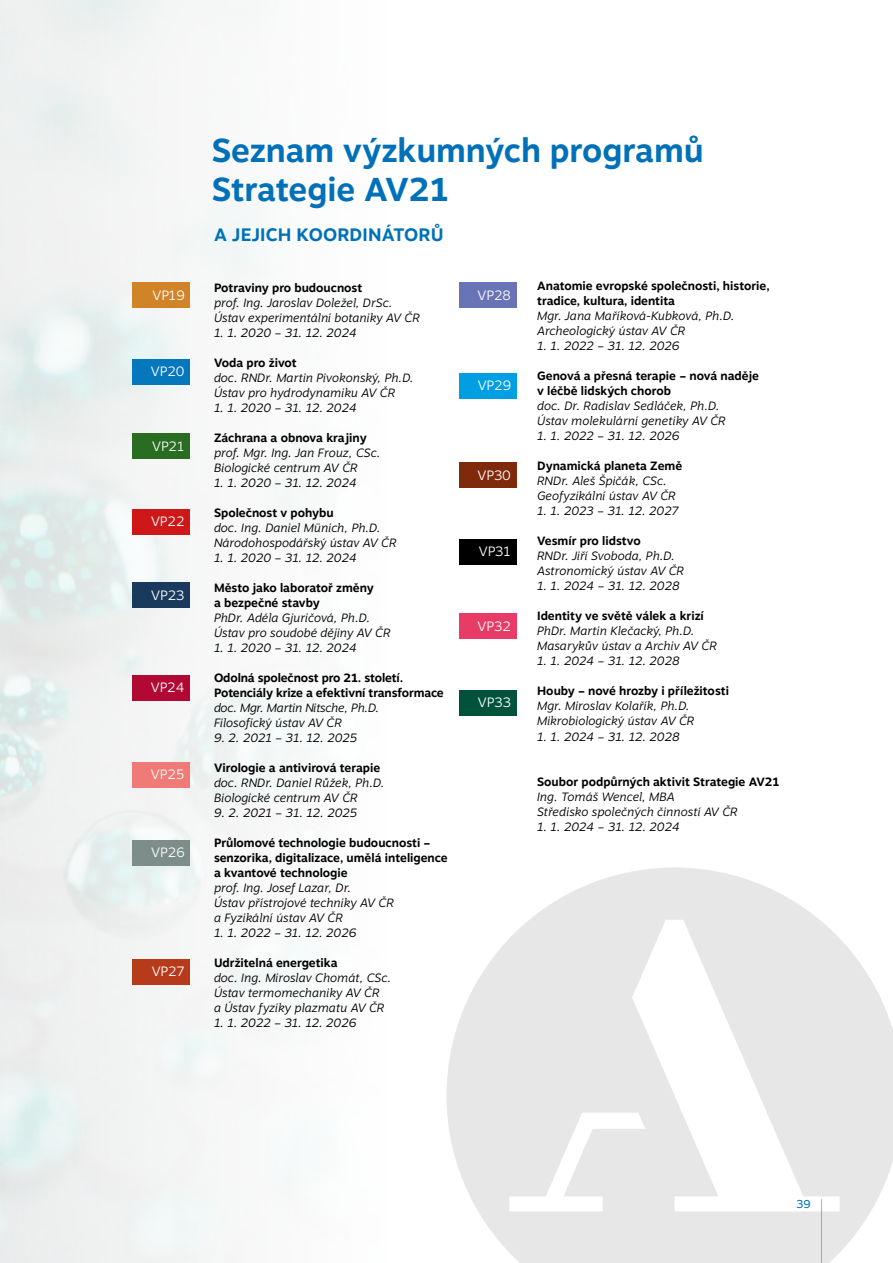
<style>
.page{position:relative;width:893px;height:1263px;background:#fff}
.page>*{position:absolute;margin:0;border:0;box-sizing:border-box;transform-origin:0 0}
.t1{font:700 33px/39px "Motiva Sans";color:#0071b9}
.t2{font:700 18px "Motiva Sans";letter-spacing:.01em;color:#0071b9}
.t3{font:300 13.5px "Motiva Sans";color:#fff}
.t4{font:italic 300 12px/15px "Motiva Sans";color:#000}
.t5{font:700 12px/15px "Motiva Sans";color:#000}
.t6{font:italic 300 12px/15px "Motiva Sans";letter-spacing:-.02em;color:#000}
.t7{font:11.4px "Motiva Sans";color:#0071b9}
</style>
<div class="page">
<img style="left:0;top:0;width:517px;height:1263px">
<div style="left:133px;top:283px;width:57px;height:25px;background:#d08427"></div>
<div style="left:133px;top:359px;width:57px;height:26px;background:#0578bd"></div>
<div style="left:133px;top:434px;width:57px;height:25px;background:#286d22"></div>
<div style="left:133px;top:509px;width:57px;height:26px;background:#cd1719"></div>
<div style="left:133px;top:582px;width:57px;height:26px;background:#1a3a5d"></div>
<div style="left:133px;top:675px;width:57px;height:25px;background:#b10934"></div>
<div style="left:133px;top:840px;width:57px;height:25px;background:#7c8d8a"></div>
<div style="left:133px;top:959px;width:57px;height:25px;background:#b73a1b"></div>
<div style="left:459px;top:283px;width:57px;height:25px;background:#6974b6"></div>
<div style="left:459px;top:373px;width:57px;height:25px;background:#009fe3"></div>
<div style="left:459px;top:462px;width:57px;height:26px;background:#802a0c"></div>
<div style="left:459px;top:539px;width:57px;height:25px;background:#000"></div>
<div style="left:459px;top:613px;width:57px;height:26px;background:#e83c67"></div>
<div style="left:459px;top:690px;width:57px;height:25px;background:#00523b"></div>
<svg style="left:446px;top:867px;width:447px;height:396px;fill:#e7e7e7"></svg>
<div style="left:133px;top:762px;width:57px;height:25px;background:#ef7a76"></div>
<p class="t3" style="left:152px;top:285px;width:34px">VP19</p>
<p class="t3" style="left:151px;top:362px;width:35px">VP20</p>
<p class="t3" style="left:152px;top:436px;width:34px">VP21</p>
<p class="t3" style="left:151px;top:512px;width:35px">VP22</p>
<p class="t3" style="left:151px;top:585px;width:35px">VP23</p>
<p class="t3" style="left:151px;top:678px;width:35px">VP24</p>
<p class="t3" style="left:151px;top:764px;width:35px">VP25</p>
<p class="t3" style="left:151px;top:842px;width:35px">VP26</p>
<p class="t3" style="left:152px;top:962px;width:34px">VP27</p>
<h1 class="t1" style="left:212px;top:130px;width:493px">Seznam výzkumných programů<br>Strategie AV21</h1>
<h2 class="t2" style="left:214px;top:221px;width:231px">A JEJICH KOORDINÁTORŮ</h2>
<p class="t5" style="left:537px;top:278px;width:234px">Anatomie evropské společnosti, historie, tradice, kultura, identita</p>
<p class="t4" style="left:537px;top:308px;width:199px">Mgr. Jana Maříková-Kubková, Ph.D.<br>Archeologický ústav AV ČR</p>
<p class="t4" style="left:537px;top:338px;width:144px">1. 1. 2022 – 31. 12. 2026</p>
<p class="t5" style="left:537px;top:368px;width:223px">Genová a přesná terapie – nová naděje v léčbě lidských chorob</p>
<p class="t4" style="left:537px;top:398px;width:190px">doc. Dr. Radislav Sedláček, Ph.D.<br>Ústav molekulární genetiky AV ČR</p>
<p class="t4" style="left:537px;top:428px;width:144px">1. 1. 2022 – 31. 12. 2026</p>
<p class="t5" style="left:537px;top:458px;width:147px">Dynamická planeta Země</p>
<p class="t4" style="left:537px;top:473px;width:140px">RNDr. Aleš Špičák, CSc.<br>Geofyzikální ústav AV ČR</p>
<p class="t4" style="left:537px;top:503px;width:143px">1. 1. 2023 – 31. 12. 2027</p>
<p class="t5" style="left:537px;top:533px;width:105px">Vesmír pro lidstvo</p>
<p class="t4" style="left:537px;top:548px;width:148px">RNDr. Jiří Svoboda, Ph.D.<br>Astronomický ústav AV ČR</p>
<p class="t4" style="left:537px;top:578px;width:144px">1. 1. 2024 – 31. 12. 2028</p>
<p class="t5" style="left:537px;top:608px;width:168px">Identity ve světě válek a krizí</p>
<p class="t4" style="left:537px;top:623px;width:181px">PhDr. Martin Klečacký, Ph.D.<br>Masarykův ústav a Archiv AV ČR</p>
<p class="t4" style="left:537px;top:653px;width:144px">1. 1. 2024 – 31. 12. 2028</p>
<p class="t5" style="left:537px;top:683px;width:193px">Houby – nové hrozby i příležitosti</p>
<p class="t4" style="left:537px;top:698px;width:159px">Mgr. Miroslav Kolařík, Ph.D.<br>Mikrobiologický ústav AV ČR</p>
<p class="t4" style="left:537px;top:728px;width:144px">1. 1. 2024 – 31. 12. 2028</p>
<p class="t5" style="left:537px;top:773px;width:244px">Soubor podpůrných aktivit Strategie AV21</p>
<p class="t4" style="left:537px;top:788px;width:202px">Ing. Tomáš Wencel, MBA<br>Středisko společných činností AV ČR</p>
<p class="t4" style="left:537px;top:818px;width:144px">1. 1. 2024 – 31. 12. 2024</p>
<p class="t5" style="left:214px;top:280px;width:150px">Potraviny pro budoucnost</p>
<p class="t4" style="left:214px;top:295px;width:207px">prof. Ing. Jaroslav Doležel, DrSc.<br>Ústav experimentální botaniky AV ČR</p>
<p class="t4" style="left:214px;top:325px;width:144px">1. 1. 2020 – 31. 12. 2024</p>
<p class="t5" style="left:214px;top:355px;width:84px">Voda pro život</p>
<p class="t4" style="left:214px;top:370px;width:201px">doc. RNDr. Martin Pivokonský, Ph.D.<br>Ústav pro hydrodynamiku AV ČR</p>
<p class="t4" style="left:214px;top:400px;width:144px">1. 1. 2020 – 31. 12. 2024</p>
<p class="t5" style="left:214px;top:430px;width:154px">Záchrana a obnova krajiny</p>
<p class="t4" style="left:214px;top:445px;width:168px">prof. Mgr. Ing. Jan Frouz, CSc.<br>Biologické centrum AV ČR</p>
<p class="t4" style="left:214px;top:475px;width:144px">1. 1. 2020 – 31. 12. 2024</p>
<p class="t5" style="left:214px;top:505px;width:121px">Společnost v pohybu</p>
<p class="t4" style="left:214px;top:520px;width:184px">doc. Ing. Daniel Münich, Ph.D.<br>Národohospodářský ústav AV ČR</p>
<p class="t4" style="left:214px;top:550px;width:144px">1. 1. 2020 – 31. 12. 2024</p>
<p class="t5" style="left:214px;top:580px;width:161px">Město jako laboratoř změny a bezpečné stavby</p>
<p class="t4" style="left:214px;top:610px;width:178px">PhDr. Adéla Gjuričová, Ph.D.<br>Ústav pro soudobé dějiny AV ČR</p>
<p class="t4" style="left:214px;top:640px;width:144px">1. 1. 2020 – 31. 12. 2024</p>
<p class="t5" style="left:214px;top:670px;width:231px">Odolná společnost pro 21. století.<br>Potenciály krize a efektivní transformace</p>
<p class="t6" style="left:214px;top:700px;width:167px">doc. Mgr. Martin Nitsche, Ph.D.<br>Filosofický ústav AV ČR</p>
<p class="t4" style="left:214px;top:730px;width:145px">9. 2. 2021 – 31. 12. 2025</p>
<p class="t5" style="left:214px;top:760px;width:168px">Virologie a antivirová terapie</p>
<p class="t4" style="left:214px;top:775px;width:172px">doc. RNDr. Daniel Růžek, Ph.D.<br>Biologické centrum AV ČR</p>
<p class="t4" style="left:214px;top:805px;width:145px">9. 2. 2021 – 31. 12. 2025</p>
<p class="t5" style="left:214px;top:835px;width:235px">Průlomové technologie budoucnosti – senzorika, digitalizace, umělá inteligence a kvantové technologie</p>
<p class="t4" style="left:214px;top:880px;width:181px">prof. Ing. Josef Lazar, Dr.<br>Ústav přístrojové techniky AV ČR a Fyzikální ústav AV ČR</p>
<p class="t4" style="left:214px;top:925px;width:144px">1. 1. 2022 – 31. 12. 2026</p>
<p class="t5" style="left:214px;top:955px;width:125px">Udržitelná energetika</p>
<p class="t4" style="left:214px;top:970px;width:179px">doc. Ing. Miroslav Chomát, CSc.<br>Ústav termomechaniky AV ČR<br>a Ústav fyziky plazmatu AV ČR</p>
<p class="t4" style="left:214px;top:1015px;width:144px">1. 1. 2022 – 31. 12. 2026</p>
<p class="t3" style="left:478px;top:285px;width:35px">VP28</p>
<p class="t3" style="left:478px;top:376px;width:35px">VP29</p>
<p class="t3" style="left:478px;top:465px;width:35px">VP30</p>
<p class="t3" style="left:479px;top:541px;width:34px">VP31</p>
<p class="t3" style="left:478px;top:616px;width:35px">VP32</p>
<p class="t3" style="left:478px;top:692px;width:35px">VP33</p>
<p class="t7" style="left:797px;top:1195px;width:16px">39</p>
</div>
